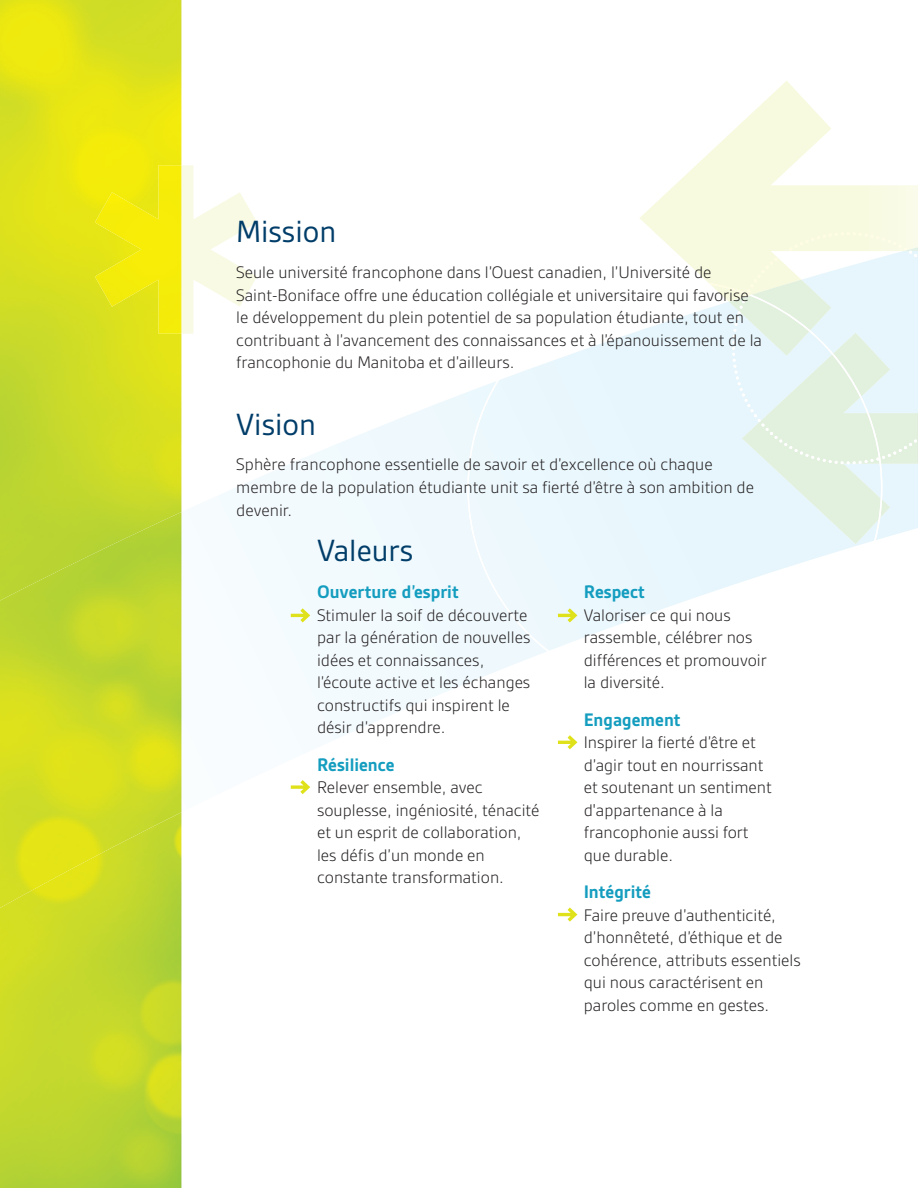
<style>
.page{position:relative;width:918px;height:1188px;background:#fff}
.page>*{position:absolute;margin:0;border:0;box-sizing:border-box;transform-origin:0 0}
.t1{font:33px "Gesta";color:#003d69}
.t2{font:700 19.5px "Gesta";color:#149dbf}
.t3{font:300 18px/22.5px "Gesta";color:#231f20}
</style>
<div class="page">
<img style="left:0;top:0;width:181px;height:1188px">
<svg style="left:890px;top:356px;width:28px;height:180px;background:#e7f6fb"></svg>
<img style="left:0;top:512px;width:181px;height:396px">
<img style="left:882px;top:465px;width:8px;height:73px">
<svg style="left:640px;top:81px;width:278px;height:199px"></svg>
<svg style="left:497px;top:280px;width:212px;height:391px"></svg>
<svg style="left:467px;top:330px;width:415px;height:321px"></svg>
<img style="left:832px;top:465px;width:50px;height:55px">
<svg style="left:709px;top:232px;width:208px;height:233px;background:#e8f5ed"></svg>
<svg style="left:291px;top:608px;width:19px;height:14px"></svg>
<svg style="left:558px;top:608px;width:19px;height:14px"></svg>
<svg style="left:558px;top:735px;width:19px;height:14px"></svg>
<svg style="left:558px;top:908px;width:19px;height:14px"></svg>
<svg style="left:291px;top:780px;width:19px;height:14px"></svg>
<svg style="left:181px;top:165px;width:76px;height:169px"></svg>
<img style="left:95px;top:165px;width:86px;height:169px">
<h1 class="t1" style="left:236px;top:213px;width:102px">Mission</h1>
<p class="t3" style="left:236px;top:261px;width:527px">Seule université francophone dans l’Ouest canadien, l’Université de Saint-Boniface offre une éducation collégiale et universitaire qui favorise le développement du plein potentiel de sa population étudiante, tout en contribuant à l’avancement des connaissances et à l’épanouissement de la francophonie du Manitoba et d’ailleurs.</p>
<h1 class="t1" style="left:236px;top:406px;width:81px">Vision</h1>
<p class="t3" style="left:236px;top:453px;width:519px;line-height:23px">Sphère francophone essentielle de savoir et d’excellence où chaque membre de la population étudiante unit sa fierté d’être à son ambition de devenir.</p>
<h1 class="t1" style="left:317px;top:532px;width:98px">Valeurs</h1>
<p class="t2" style="left:317px;top:581px;width:143px">Ouverture d’esprit</p>
<p class="t3" style="left:317px;top:604px;width:215px">Stimuler la soif de découverte par la génération de nouvelles idées et connaissances, l’écoute active et les échanges constructifs qui inspirent le désir d’apprendre.</p>
<p class="t2" style="left:317px;top:754px;width:79px">Résilience</p>
<p class="t3" style="left:317px;top:776px;width:224px">Relever ensemble, avec souplesse, ingéniosité, ténacité et un esprit de collaboration, les défis d’un monde en constante transformation.</p>
<p class="t2" style="left:584px;top:581px;width:63px">Respect</p>
<p class="t3" style="left:584px;top:604px;width:185px">Valoriser ce qui nous rassemble, célébrer nos différences et promouvoir la diversité.</p>
<p class="t2" style="left:584px;top:709px;width:99px">Engagement</p>
<p class="t3" style="left:584px;top:731px;width:190px">Inspirer la fierté d’être et d’agir tout en nourrissant et soutenant un sentiment d'appartenance à la francophonie aussi fort que durable.</p>
<p class="t2" style="left:584px;top:881px;width:69px">Intégrité</p>
<p class="t3" style="left:584px;top:904px;width:219px">Faire preuve d’authenticité, d’honnêteté, d’éthique et de cohérence, attributs essentiels qui nous caractérisent en paroles comme en gestes.</p>
</div>
